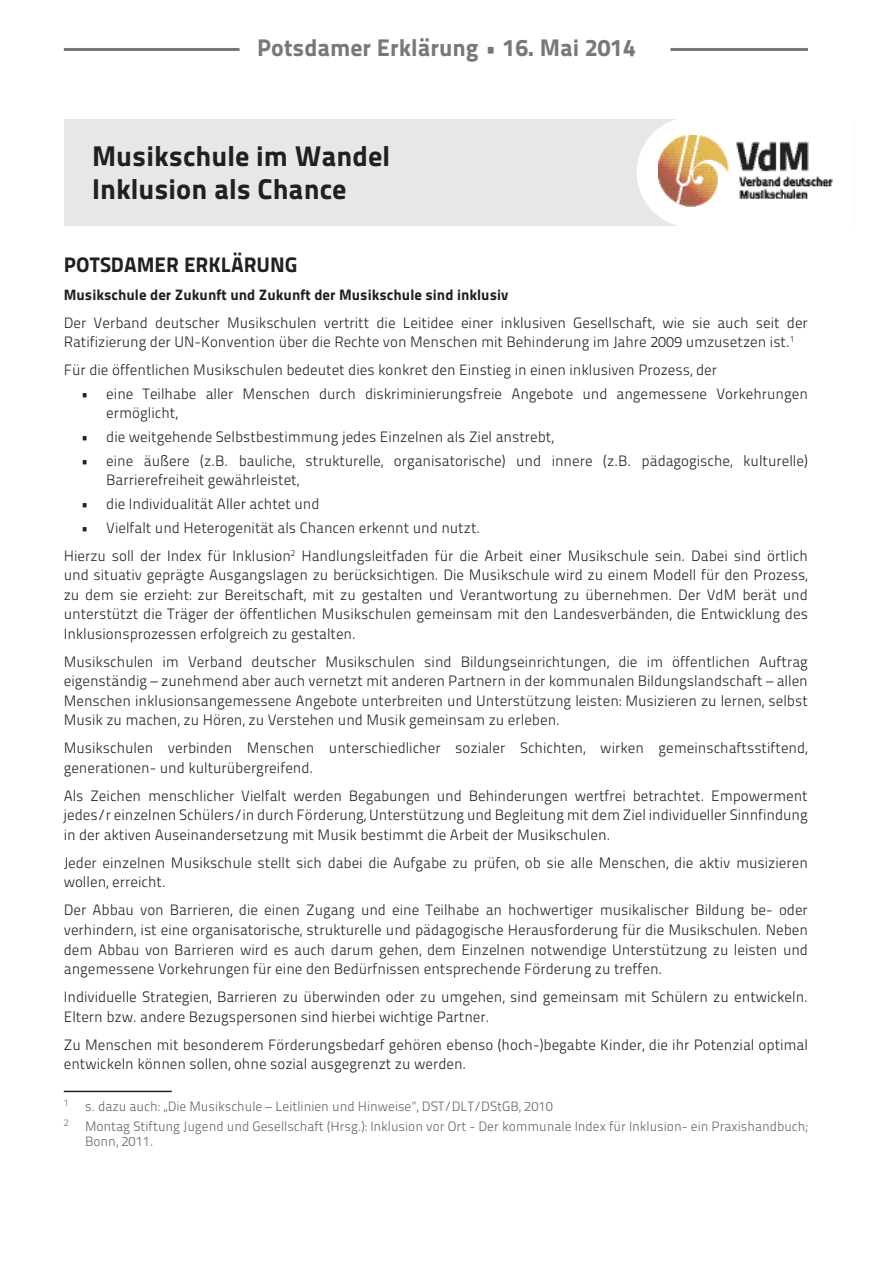
<style>
.page{position:relative;width:893px;height:1263px;background:#fff}
.page>*{position:absolute;margin:0;border:0;box-sizing:border-box;transform-origin:0 0}
.t1{font:28.5px/33px "Titillium Maps 26 L 999 wt";color:#231f20}
.t2{font:24px "Titillium Maps 26 L 999 wt";color:#76787b}
.t3{font:21px "Titillium Maps 26 L 999 wt";color:#231f20}
.t4{font:15px/19.5px "Titillium Maps 26 L 250 wt";color:#231f20}
.t5{font:15px "Titillium Maps 26 L 999 wt";color:#231f20}
.t6{font:13.5px/19.8px "Titillium Maps 26 L 250 wt";color:#636366}
</style>
<div class="page">
<div style="left:64px;top:119px;width:791px;height:106px;background:#e6e7e9"></div>
<hr style="left:64px;top:1091px;width:108px;height:1px;background:#231f20">
<svg style="left:637px;top:119px;width:218px;height:107px;background:#fcfcfc"></svg>
<img style="left:658px;top:136px;width:174px;height:70px">
<hr style="left:64px;top:48px;width:176px;height:3px;background:#76787b">
<hr style="left:670px;top:48px;width:138px;height:3px;background:#76787b">
<h2 class="t2" style="left:257px;top:29px;width:380px">Potsdamer Erklärung • 16. Mai 2014</h2>
<h1 class="t1" style="left:92px;top:138px;width:300px">Musikschule im Wandel<br>Inklusion als Chance</h1>
<h3 class="t3" style="left:64px;top:248px;width:235px">POTSDAMER ERKLÄRUNG</h3>
<p class="t5" style="left:64px;top:283px;width:446px">Musikschule der Zukunft und Zukunft der Musikschule sind inklusiv</p>
<p class="t4" style="left:64px;top:312px;width:746px">Der Verband deutscher Musikschulen vertritt die Leitidee einer inklusiven Gesellschaft, wie sie auch seit der<br>Ratifizierung der UN-Konvention über die Rechte von Menschen mit Behinderung im Jahre 2009 umzusetzen ist.<sup>1</sup></p>
<p class="t4" style="left:64px;top:359px;width:655px">Für die öffentlichen Musikschulen bedeutet dies konkret den Einstieg in einen inklusiven Prozess, der</p>
<p class="t4" style="left:106px;top:383px;width:703px;text-indent:-25px">• eine Teilhabe aller Menschen durch diskriminierungsfreie Angebote und angemessene Vorkehrungen ermöglicht,</p>
<p class="t4" style="left:81px;top:426px;width:475px">• die weitgehende Selbstbestimmung jedes Einzelnen als Ziel anstrebt,</p>
<p class="t4" style="left:106px;top:450px;width:703px;text-indent:-26px">• eine äußere (z.B. bauliche, strukturelle, organisatorische) und innere (z.B. pädagogische, kulturelle)<br>Barrierefreiheit gewährleistet,</p>
<p class="t4" style="left:81px;top:493px;width:240px">• die Individualität Aller achtet und</p>
<p class="t4" style="left:64px;top:513px;width:746px;line-height:28px;text-indent:17px">• Vielfalt und Heterogenität als Chancen erkennt und nutzt.<br>Hierzu soll der Index für Inklusion<sup>2</sup> Handlungsleitfaden für die Arbeit einer Musikschule sein. Dabei sind örtlich</p>
<p class="t4" style="left:64px;top:565px;width:746px;text-align:justify">und situativ geprägte Ausgangslagen zu berücksichtigen. Die Musikschule wird zu einem Modell für den Prozess, zu dem sie erzieht: zur Bereitschaft, mit zu gestalten und Verantwortung zu übernehmen. Der VdM berät und unterstützt die Träger der öffentlichen Musikschulen gemeinsam mit den Landesverbänden, die Entwicklung des Inklusionsprozessen erfolgreich zu gestalten.</p>
<p class="t4" style="left:64px;top:651px;width:746px;text-align:justify">Musikschulen im Verband deutscher Musikschulen sind Bildungseinrichtungen, die im öffentlichen Auftrag eigenständig – zunehmend aber auch vernetzt mit anderen Partnern in der kommunalen Bildungslandschaft – allen Menschen inklusionsangemessene Angebote unterbreiten und Unterstützung leisten: Musizieren zu lernen, selbst Musik zu machen, zu Hören, zu Verstehen und Musik gemeinsam zu erleben.</p>
<p class="t4" style="left:64px;top:738px;width:746px">Musikschulen verbinden Menschen unterschiedlicher sozialer Schichten, wirken gemeinschaftsstiftend, generationen- und kulturübergreifend.</p>
<p class="t4" style="left:64px;top:785px;width:746px;text-align:justify">Als Zeichen menschlicher Vielfalt werden Begabungen und Behinderungen wertfrei betrachtet. Empowerment jedes/r einzelnen Schülers/in durch Förderung, Unterstützung und Begleitung mit dem Ziel individueller Sinnfindung in der aktiven Auseinandersetzung mit Musik bestimmt die Arbeit der Musikschulen.</p>
<p class="t4" style="left:64px;top:852px;width:746px">Jeder einzelnen Musikschule stellt sich dabei die Aufgabe zu prüfen, ob sie alle Menschen, die aktiv musizieren wollen, erreicht.</p>
<p class="t4" style="left:64px;top:900px;width:746px;text-align:justify">Der Abbau von Barrieren, die einen Zugang und eine Teilhabe an hochwertiger musikalischer Bildung be- oder verhindern, ist eine organisatorische, strukturelle und pädagogische Herausforderung für die Musikschulen. Neben dem Abbau von Barrieren wird es auch darum gehen, dem Einzelnen notwendige Unterstützung zu leisten und angemessene Vorkehrungen für eine den Bedürfnissen entsprechende Förderung zu treffen.</p>
<p class="t4" style="left:64px;top:986px;width:746px">Individuelle Strategien, Barrieren zu überwinden oder zu umgehen, sind gemeinsam mit Schülern zu entwickeln.<br>Eltern bzw. andere Bezugspersonen sind hierbei wichtige Partner.</p>
<p class="t4" style="left:64px;top:1034px;width:746px">Zu Menschen mit besonderem Förderungsbedarf gehören ebenso (hoch-)begabte Kinder, die ihr Potenzial optimal entwickeln können sollen, ohne sozial ausgegrenzt zu werden.</p>
<p class="t6" style="left:64px;top:1096px;width:746px"><sup>1</sup> s. dazu auch: „Die Musikschule – Leitlinien und Hinweise“, DST/DLT/DStGB, 2010<br><sup>2</sup> Montag Stiftung Jugend und Gesellschaft (Hrsg.): Inklusion vor Ort - Der kommunale Index für Inklusion- ein Praxishandbuch;</p>
<p class="t6" style="left:85px;top:1131px;width:70px">Bonn, 2011.</p>
</div>
